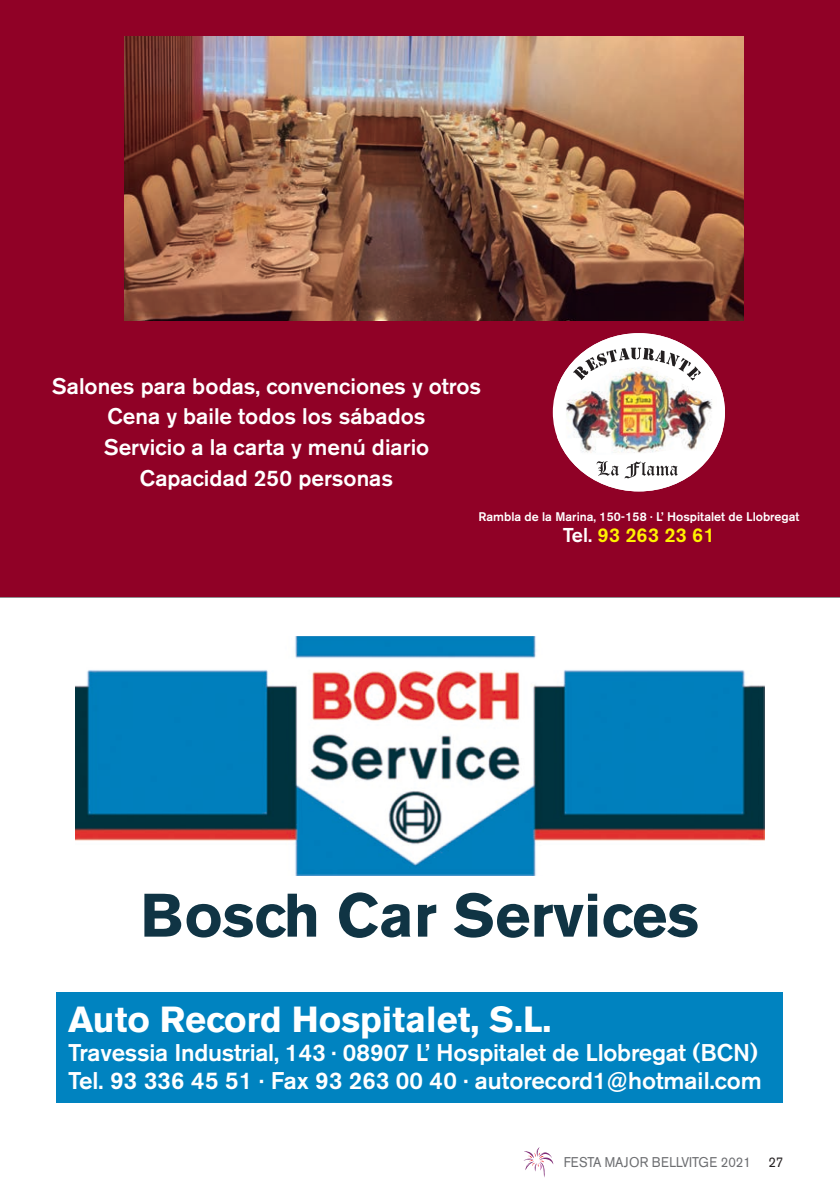
<style>
.page{position:relative;width:840px;height:1191px;background:#fff}
.page>*{position:absolute;margin:0;border:0;box-sizing:border-box;transform-origin:0 0}
.t1{font:700 60.8px "Akzidenz Grotesk BE";color:#103444}
.t2{font:700 36px "Akzidenz Grotesk BE";color:#fff}
.t3{font:500 24px/28.8px "Akzidenz Grotesk BE";letter-spacing:-.01em;color:#fff}
.t4{font:500 22.4px/30.8px "Akzidenz Grotesk BE";color:#fff;text-align:center}
.t5{font:500 19.8px "Akzidenz Grotesk BE";color:#fff101}
.t6{font:14px "Akzidenz Grotesk BE";color:#6c6d70;scale:.92 1}
.t7{font:500 12.4px "Akzidenz Grotesk BE";color:#fff}
.s1{color:#fff}
.s2{color:#231f20}
</style>
<div class="page">
<svg style="left:523px;top:1147px;width:30px;height:30px"></svg>
<hr style="left:0;top:595px;width:839px;height:2px;background:#231f20">
<img style="left:76px;top:636px;width:687px;height:239px">
<div style="left:57px;top:992px;width:725px;height:110px;background:#0083c0"></div>
<div style="left:0;top:0;width:839px;height:596px;background:#900126"></div>
<svg style="left:556px;top:333px;width:168px;height:158px"></svg>
<img style="left:565px;top:366px;width:151px;height:89px">
<img style="left:125px;top:36px;width:618px;height:285px">
<p class="t4" style="left:52px;top:370px;width:430px">Salones para bodas, convenciones y otros<br>Cena y baile todos los sábados<br>Servicio a la carta y menú diario<br>Capacidad 250 personas</p>
<p class="t7" style="left:478px;top:509px;width:322px">Rambla de la Marina, 150-158 · L’ Hospitalet de Llobregat</p>
<p class="t5" style="left:562px;top:522px;width:153px"><span class="s1">Tel.</span> 93 263 23 61</p>
<h1 class="t1" style="left:140px;top:880px;width:560px">Bosch Car Services</h1>
<h2 class="t2" style="left:68px;top:998px;width:485px">Auto Record Hospitalet, S.L.</h2>
<p class="t3" style="left:68px;top:1037px;width:694px">Travessia Industrial, 143 · 08907 L’ Hospitalet de Llobregat (BCN)<br>Tel. 93 336 45 51 · Fax 93 263 00 40 · autorecord1@hotmail.com</p>
<p class="t6" style="left:563px;top:1153px;width:240px">FESTA MAJOR BELLVITGE 2021 <span class="s2">27</span></p>
</div>
